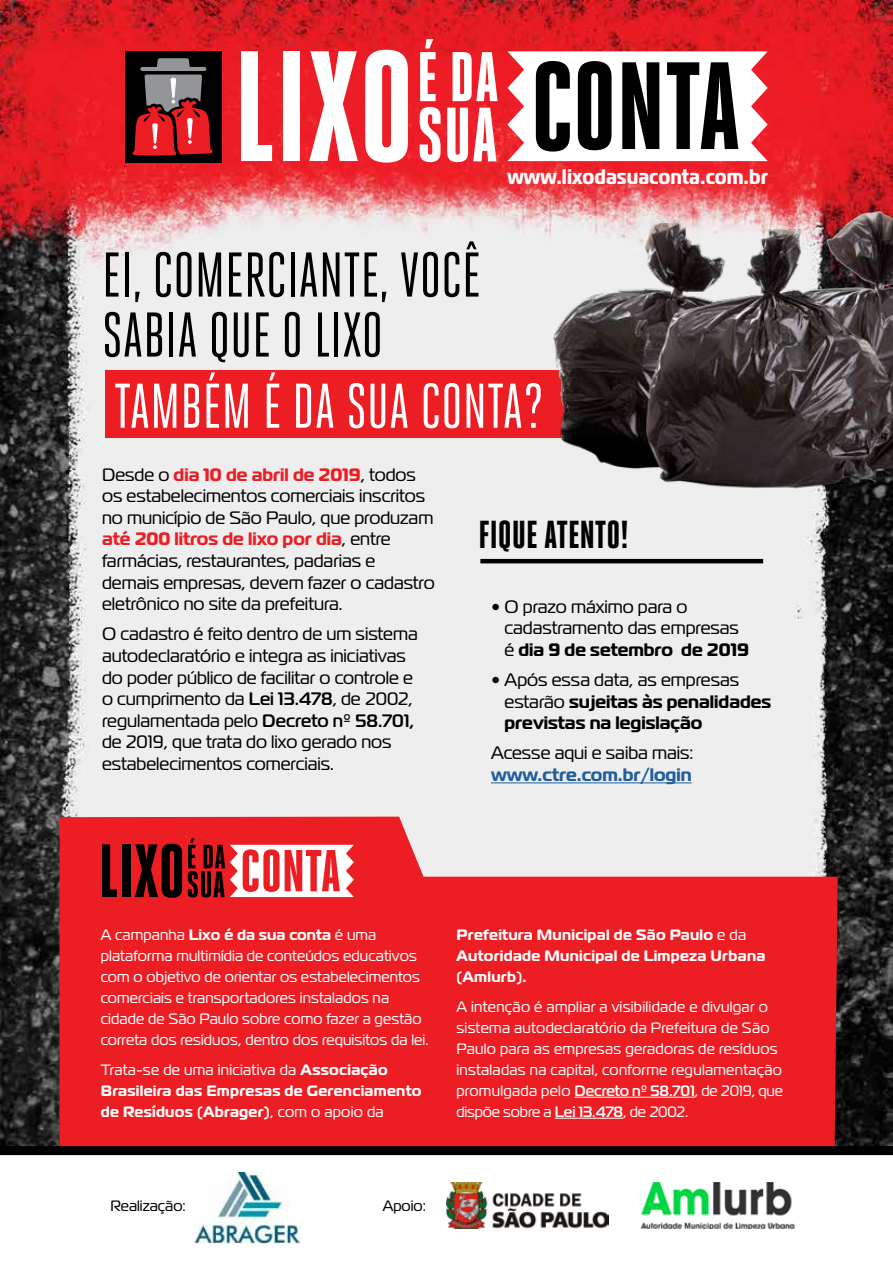
<style>
.page{position:relative;width:893px;height:1263px;background:#fff}
.page>*{position:absolute;margin:0;border:0;box-sizing:border-box;transform-origin:0 0}
.t1{font:63px/60px "Heroic Condensed";color:#000}
.t2{font:63px "Heroic Condensed";color:#fff}
.t3{font:800 39px "Heroic Condensed";color:#000}
.t4{font:700 21px "Magistral Cond";color:#fff}
.t5{font:18px/21.6px "Magistral";color:#000}
.t6{font:700 18px/21.6px "Magistral";color:#000}
.t7{font:700 18px "Magistral";color:#215e9e}
.t8{font:15px/21px "Magistral";letter-spacing:.01em;color:#fff}
.t9{font:700 15px/21px "Magistral";letter-spacing:.02em;color:#fff}
.t10{font:15px "Magistral";color:#000}
.s1{font-weight:700;color:#ed1d24}
.s2{font-weight:500}
.s3{font-weight:700}
.s4{font-weight:400}
</style>
<div class="page">
<img style="left:0;top:0;width:893px;height:1146px">
<svg style="left:60px;top:817px;width:778px;height:329px;background:#ec3238"></svg>
<svg style="left:102px;top:844px;width:15px;height:53px"></svg>
<div style="left:122px;top:844px;width:8px;height:53px;background:#000"></div>
<svg style="left:135px;top:844px;width:47px;height:54px;background:#550a0c"></svg>
<svg style="left:188px;top:838px;width:166px;height:59px"></svg>
<div style="left:125px;top:51px;width:97px;height:112px;background:#000"></div>
<svg style="left:132px;top:58px;width:81px;height:98px"></svg>
<svg style="left:241px;top:51px;width:31px;height:110px"></svg>
<div style="left:283px;top:51px;width:17px;height:110px;background:#fff"></div>
<svg style="left:309px;top:51px;width:49px;height:110px"></svg>
<svg style="left:365px;top:50px;width:43px;height:113px"></svg>
<svg style="left:420px;top:39px;width:16px;height:62px"></svg>
<svg style="left:453px;top:52px;width:45px;height:49px"></svg>
<svg style="left:420px;top:107px;width:21px;height:55px"></svg>
<svg style="left:447px;top:108px;width:49px;height:54px"></svg>
<svg style="left:507px;top:51px;width:261px;height:110px"></svg>
<hr style="left:491px;top:782px;width:201px;height:1px;background:#215e9e">
<hr style="left:480px;top:559px;width:283px;height:4px;background:#000">
<div style="left:105px;top:370px;width:508px;height:68px;background:#ed1d24"></div>
<img style="left:554px;top:211px;width:339px;height:283px">
<svg style="left:0;top:1146px;width:893px;height:97px"></svg>
<img style="left:194px;top:1172px;width:106px;height:72px">
<img style="left:446px;top:1182px;width:162px;height:46px">
<img style="left:636px;top:1182px;width:162px;height:46px">
<hr style="left:575px;top:1097px;width:120px;height:1px;background:#fff">
<hr style="left:555px;top:1118px;width:68px;height:1px;background:#fff">
<h1 class="t1" style="left:102px;top:245px;width:380px">EI, COMERCIANTE, VOCÊ<br>SABIA QUE O LIXO</h1>
<p class="t4" style="left:507px;top:163px;width:262px">www.lixodasuaconta.com.br</p>
<h1 class="t2" style="left:114px;top:372px;width:431px">TAMBÉM É DA SUA CONTA?</h1>
<p class="t5" style="left:102px;top:463px;width:334px">Desde o <span class="s1">dia 10 de abril de 2019</span>, todos os estabelecimentos comerciais inscritos no município de São Paulo, que produzam <span class="s1">até 200 litros de lixo por dia</span>, entre farmácias, restaurantes, padarias e demais empresas, devem fazer o cadastro eletrônico no site da prefeitura.</p>
<p class="t5" style="left:102px;top:623px;width:317px">O cadastro é feito dentro de um sistema autodeclaratório e integra as iniciativas do poder público de facilitar o controle e o cumprimento da <span class="s2">Lei 13.478</span>, de 2002, regulamentada pelo <span class="s2">Decreto nº 58.701, </span>de 2019, que trata do lixo gerado nos estabelecimentos comerciais.</p>
<h2 class="t3" style="left:478px;top:513px;width:152px">FIQUE ATENTO!</h2>
<p class="t5" style="left:504px;top:596px;width:246px;text-indent:-13px">• O prazo máximo para o cadastramento das empresas é <span class="s3">dia 9 de setembro de 2019</span></p>
<p class="t6" style="left:504px;top:669px;width:268px;text-indent:-13px"><span class="s4">• Após essa data, as empresas estarão</span> sujeitas às penalidades previstas na legislação</p>
<p class="t5" style="left:491px;top:742px;width:204px">Acesse aqui e saiba mais:</p>
<p class="t7" style="left:491px;top:763px;width:202px">www.ctre.com.br/login</p>
<p class="t8" style="left:101px;top:924px;width:329px">A campanha <span class="s3">Lixo é da sua conta</span> é uma plataforma multimídia de conteúdos educativos com o objetivo de orientar os estabelecimentos comerciais e transportadores instalados na cidade de São Paulo sobre como fazer a gestão correta dos resíduos, dentro dos requisitos da lei.</p>
<p class="t9" style="left:101px;top:1059px;width:322px"><span class="s4">Trata-se de uma iniciativa da</span> Associação<br>Brasileira das Empresas de Gerenciamento de Resíduos (Abrager)<span class="s4">, com o apoio da</span></p>
<p class="t9" style="left:456px;top:924px;width:310px">Prefeitura Municipal de São Paulo <span class="s4">e da<br></span>Autoridade Municipal de Limpeza Urbana (Amlurb).</p>
<p class="t8" style="left:456px;top:996px;width:328px">A intenção é ampliar a visibilidade e divulgar o sistema autodeclaratório da Prefeitura de São Paulo para as empresas geradoras de resíduos instaladas na capital, conforme regulamentação promulgada pelo <span class="s2">Decreto nº 58.701</span>, de 2019, que dispõe sobre a <span class="s2">Lei 13.478</span>, de 2002.</p>
<p class="t10" style="left:111px;top:1196px;width:77px">Realização:</p>
<p class="t10" style="left:383px;top:1196px;width:45px">Apoio:</p>
</div>
